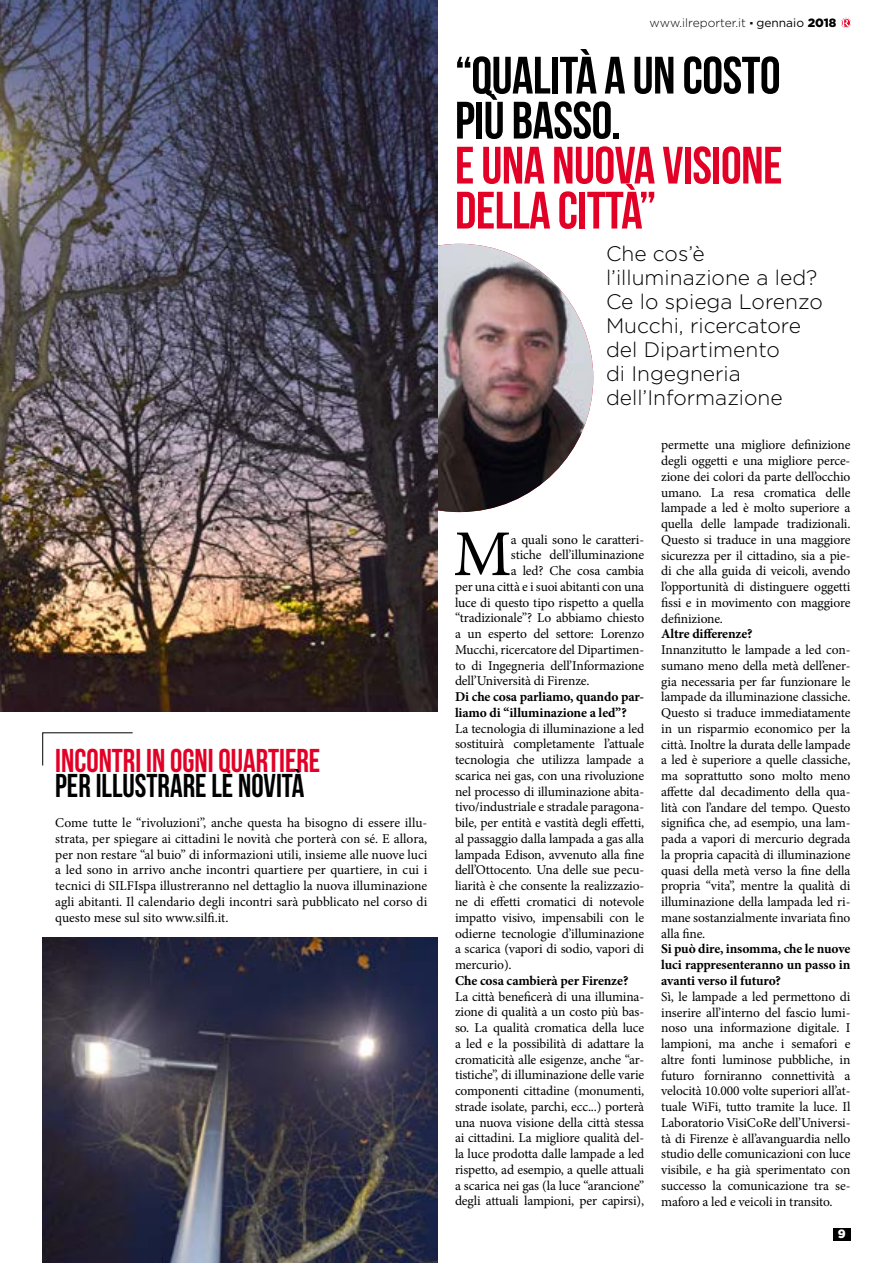
<style>
.page{position:relative;width:893px;height:1263px;background:#fff}
.page>*{position:absolute;margin:0;border:0;box-sizing:border-box;transform-origin:0 0}
.t1{font:65.4px "Minion Pro";color:#000}
.t2{font:52.5px/45px "Bebas Neue";letter-spacing:-.01em;color:#e20026}
.t3{font:52.5px/45px "Bebas Neue";letter-spacing:-.01em;color:#000}
.t4{font:33px "Bebas Neue";color:#e20026;scale:.94 1}
.t5{font:33px "Bebas Neue";color:#000;scale:.94 1}
.t6{font:300 21px/24px "Gotham";color:#000}
.t7{font:13.5px/15.8px "Minion Pro";letter-spacing:-.01em;color:#000;text-align:justify}
.t8{font:700 13.5px/15.8px "Minion Pro";letter-spacing:-.01em;color:#000}
.t9{font:300 12px "Gotham";color:#000}
.t10{font:900 12px "Gotham";color:#fff}
.s1{font-weight:900}
.s2{font-weight:400}
</style>
<div class="page">
<svg style="left:840px;top:17px;width:11px;height:11px"></svg>
<div style="left:833px;top:1228px;width:17px;height:12px;background:#000"></div>
<img style="left:438px;top:244px;width:155px;height:268px">
<svg style="left:42px;top:732px;width:91px;height:34px"></svg>
<img style="left:0;top:0;width:438px;height:711px">
<img style="left:43px;top:937px;width:395px;height:326px">
<h3 class="t4" style="left:55px;top:742px;width:284px">INCONTRI IN OGNI QUARTIERE</h3>
<h3 class="t5" style="left:55px;top:768px;width:267px">PER ILLUSTRARE LE NOVITÀ</h3>
<p class="t7" style="left:55px;top:815px;width:374px">Come tutte le “rivoluzioni”, anche questa ha bisogno di essere illu&shy;strata, per spiegare ai cittadini le novità che porterà con sé. E allora, per non restare “al buio” di informazioni utili, insieme alle nuove luci a led sono in arrivo anche incontri quartiere per quartiere, in cui i tecnici di SILFIspa illustreranno nel dettaglio la nuova illuminazione agli abitanti. Il calendario degli incontri sarà pubblicato nel corso di questo mese sul sito www.silfi.it.</p>
<p class="t9" style="left:650px;top:15px;width:188px">www.ilreporter.it <span class="s1">·</span> <span class="s2">gennaio</span> <span class="s1">2018</span></p>
<h2 class="t3" style="left:455px;top:52px;width:327px">“QUALITÀ A UN COSTO<br>PIÙ BASSO.</h2>
<h2 class="t2" style="left:455px;top:142px;width:329px">E UNA NUOVA VISIONE<br>DELLA CITTÀ”</h2>
<h3 class="t6" style="left:606px;top:241px;width:218px">Che cos’è l’illuminazione a led?<br>Ce lo spiega Lorenzo<br>Mucchi, ricercatore del Dipartimento<br>di Ingegneria dell’Informazione</h3>
<h1 class="t1" style="left:453px;top:510px;width:60px">M</h1>
<p class="t7" style="left:511px;top:531px;width:135px">a quali sono le caratteri-</p>
<p class="t7" style="left:511px;top:547px;width:135px">stiche dell’illuminazione</p>
<p class="t7" style="left:511px;top:563px;width:135px">a led? Che cosa cambia</p>
<p class="t7" style="left:455px;top:579px;width:191px">per una città e i suoi abitanti con una</p>
<p class="t7" style="left:455px;top:594px;width:191px">luce di questo tipo rispetto a quella</p>
<p class="t7" style="left:455px;top:610px;width:191px">“tradizionale”? Lo abbiamo chiesto</p>
<p class="t7" style="left:455px;top:626px;width:191px">a un esperto del settore: Lorenzo</p>
<p class="t7" style="left:455px;top:642px;width:191px">Mucchi, ricercatore del Dipartimen-</p>
<p class="t7" style="left:455px;top:657px;width:191px">to di Ingegneria dell’Informazione</p>
<p class="t7" style="left:455px;top:673px;width:136px">dell’Università di Firenze.</p>
<p class="t8" style="left:455px;top:689px;width:191px">Di che cosa parliamo, quando par&shy;liamo di “illuminazione a led”?</p>
<p class="t7" style="left:455px;top:720px;width:191px">La tecnologia di illuminazione a led sostituirà completamente l’attuale tecnologia che utilizza lampade a scarica nei gas, con una rivoluzione nel processo di illuminazione abita&shy;tivo/industriale e stradale paragona&shy;bile, per entità e vastità degli effetti, al passaggio dalla lampada a gas alla lampada Edison, avvenuto alla fine dell’Ottocento. Una delle sue pecu&shy;liarità è che consente la realizzazio&shy;ne di effetti cromatici di notevole impatto visivo, impensabili con le odierne tecnologie d’illuminazione a scarica (vapori di sodio, vapori di mercurio).</p>
<p class="t8" style="left:455px;top:972px;width:175px">Che cosa cambierà per Firenze?</p>
<p class="t7" style="left:455px;top:988px;width:191px">La città beneficerà di una illumina&shy;zione di qualità a un costo più bas&shy;so. La qualità cromatica della luce a led e la possibilità di adattare la cromaticità alle esigenze, anche “ar&shy;tistiche”, di illuminazione delle varie componenti cittadine (monumenti, strade isolate, parchi, ecc...) porterà una nuova visione della città stessa ai cittadini. La migliore qualità del&shy;la luce prodotta dalle lampade a led rispetto, ad esempio, a quelle attuali a scarica nei gas (la luce “arancione” degli attuali lampioni, per capirsi),</p>
<p class="t7" style="left:661px;top:437px;width:191px">permette una migliore definizione degli oggetti e una migliore perce&shy;zione dei colori da parte dell’occhio umano. La resa cromatica delle lampade a led è molto superiore a quella delle lampade tradizionali.<br>Questo si traduce in una maggiore sicurezza per il cittadino, sia a pie&shy;di che alla guida di veicoli, avendo l’opportunità di distinguere oggetti fissi e in movimento con maggiore definizione.</p>
<p class="t8" style="left:661px;top:626px;width:93px">Altre differenze?</p>
<p class="t7" style="left:661px;top:642px;width:191px">Innanzitutto le lampade a led con&shy;sumano meno della metà dell’ener&shy;gia necessaria per far funzionare le lampade da illuminazione classiche.<br>Questo si traduce immediatamente in un risparmio economico per la città. Inoltre la durata delle lampade a led è superiore a quelle classiche, ma soprattutto sono molto meno affette dal decadimento della qua&shy;lità con l’andare del tempo. Questo significa che, ad esempio, una lam&shy;pada a vapori di mercurio degrada la propria capacità di illuminazione quasi della metà verso la fine della propria “vita”, mentre la qualità di illuminazione della lampada led ri&shy;mane sostanzialmente invariata fino alla fine.</p>
<p class="t8" style="left:661px;top:941px;width:191px;text-align:justify">Si può dire, insomma, che le nuove luci rappresenteranno un passo in avanti verso il futuro?</p>
<p class="t7" style="left:661px;top:989px;width:191px">Sì, le lampade a led permettono di inserire all’interno del fascio lumi&shy;noso una informazione digitale. I lampioni, ma anche i semafori e altre fonti luminose pubbliche, in futuro forniranno connettività a velocità 10.000 volte superiori all’at&shy;tuale WiFi, tutto tramite la luce. Il Laboratorio VisiCoRe dell’Universi&shy;tà di Firenze è all’avanguardia nello studio delle comunicazioni con luce visibile, e ha già sperimentato con successo la comunicazione tra se&shy;maforo a led e veicoli in transito.</p>
<p class="t10" style="left:838px;top:1227px;width:9px">9</p>
</div>
